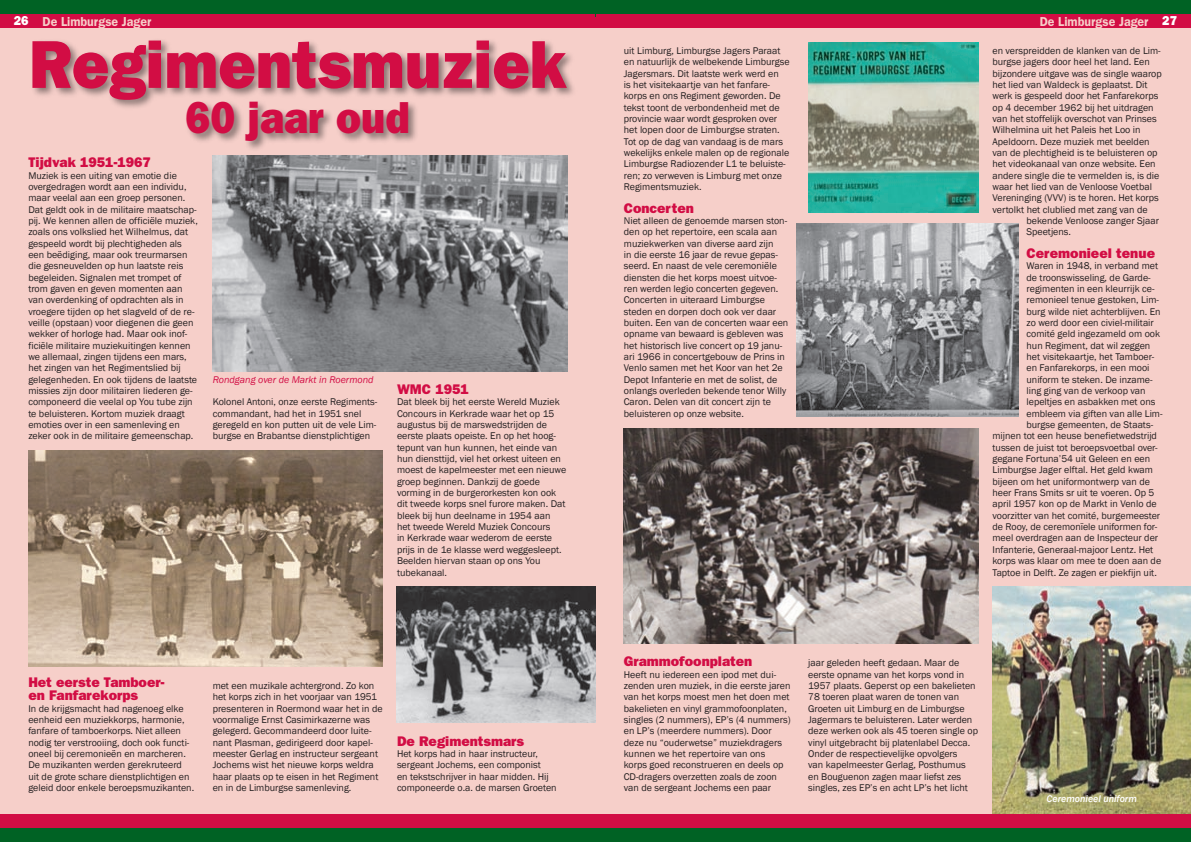
<style>
.page{position:relative;width:1191px;height:842px;background:#fff}
.page>*{position:absolute;margin:0;border:0;box-sizing:border-box;transform-origin:0 0}
.t1{font:800 68px "Franklin Gothic";color:#d20d44;scale:.92 1}
.t2{font:800 45px "Franklin Gothic";color:#d20d44;scale:.92 1}
.t3{font:800 14px/13.3px "Franklin Gothic";color:#d20d44}
.t4{font:600 13px "Franklin Gothic";color:#f6cfc9;scale:.95 1}
.t5{font:10px/11.3px "Franklin Gothic";color:#231f20}
.t6{font:italic 10px "Franklin Gothic";color:#d20d44}
.t7{font:italic 500 10px "Franklin Gothic";color:#fff}
.s1{font-weight:800;color:#fff}
</style>
<div class="page">
<div style="left:0;top:0;width:595px;height:17px;background:#006224"></div>
<div style="left:0;top:14px;width:595px;height:14px;background:#d20d44"></div>
<div style="left:0;top:825px;width:595px;height:17px;background:#006224"></div>
<div style="left:0;top:814px;width:595px;height:14px;background:#d20d44"></div>
<div style="left:595px;top:0;width:596px;height:17px;background:#006224"></div>
<div style="left:596px;top:14px;width:595px;height:14px;background:#d20d44"></div>
<div style="left:595px;top:825px;width:596px;height:17px;background:#006224"></div>
<div style="left:595px;top:814px;width:596px;height:14px;background:#d20d44"></div>
<div style="left:0;top:28px;width:1191px;height:786px;background:#f6cfc9"></div>
<div style="left:29px;top:37px;width:549px;height:116px;background:#231f20;opacity:.5"></div>
<img style="left:28px;top:451px;width:355px;height:215px">
<img style="left:213px;top:156px;width:354px;height:215px">
<img style="left:397px;top:587px;width:198px;height:136px">
<img style="left:624px;top:428px;width:354px;height:215px">
<img style="left:808px;top:43px;width:170px;height:169px">
<img style="left:797px;top:224px;width:221px;height:193px">
<img style="left:992px;top:587px;width:199px;height:227px">
<h3 class="t4" style="left:14px;top:13px;width:146px"><span class="s1">26</span> De Limburgse Jager</h3>
<h3 class="t4" style="left:1039px;top:13px;width:145px">De Limburgse Jager <span class="s1">27</span></h3>
<h1 class="t1" style="left:29px;top:25px;width:585px">Regimentsmuziek</h1>
<h2 class="t2" style="left:185px;top:91px;width:245px">60 jaar oud</h2>
<h3 class="t3" style="left:28px;top:156px;width:61px">Tijdvak 1951</h3>
<h3 class="t3" style="left:114px;top:156px;width:37px">-1967</h3>
<p class="t5" style="left:28px;top:170px;width:171px">Muziek is een uiting van emotie die overgedragen wordt aan een individu, maar veelal aan een groep personen.<br>Dat geldt ook in de militaire maatschap&shy;pij. We kennen allen de officiële muziek, zoals ons volkslied het Wilhelmus, dat gespeeld wordt bij plechtigheden als een beëdiging, maar ook treurmarsen die gesneuvelden op hun laatste reis begeleiden. Signalen met trompet of trom gaven en geven momenten aan van overdenking of opdrachten als in vroegere tijden op het slagveld of de re&shy;veille (opstaan) voor diegenen die geen wekker of horloge had. Maar ook inof&shy;ficiële militaire muziekuitingen kennen we allemaal, zingen tijdens een mars, het zingen van het Regimentslied bij gelegenheden. En ook tijdens de laatste missies zijn door militairen liederen ge&shy;componeerd die veelal op You tube zijn te beluisteren. Kortom muziek draagt emoties over in een samenleving en zeker ook in de militaire gemeenschap.</p>
<p class="t6" style="left:213px;top:373px;width:162px">Rondgang over de Markt in Roermond</p>
<p class="t5" style="left:213px;top:397px;width:166px">Kolonel Antoni, onze eerste Regiments&shy;commandant, had het in 1951 snel geregeld en kon putten uit de vele Lim&shy;burgse en Brabantse dienstplichtigen</p>
<h3 class="t3" style="left:397px;top:382px;width:48px">WMC 1951</h3>
<p class="t5" style="left:397px;top:397px;width:171px">Dat bleek bij het eerste Wereld Muziek Concours in Kerkrade waar het op 15 augustus bij de marswedstrijden de eerste plaats opeiste. En op het hoog&shy;tepunt van hun kunnen, het einde van hun diensttijd, viel het orkest uiteen en moest de kapelmeester met een nieuwe groep beginnen. Dankzij de goede vorming in de burgerorkesten kon ook dit tweede korps snel furore maken. Dat bleek bij hun deelname in 1954 aan het tweede Wereld Muziek Concours<br>in Kerkrade waar wederom de eerste prijs in de 1e klasse werd weggesleept.<br>Beelden hiervan staan op ons You tubekanaal.</p>
<h3 class="t3" style="left:28px;top:675px;width:138px">Het eerste Tamboer&shy;en Fanfarekorps</h3>
<p class="t5" style="left:28px;top:703px;width:167px">In de krijgsmacht had nagenoeg elke eenheid een muziekkorps, harmonie, fanfare of tamboerkorps. Niet alleen nodig ter verstrooiing, doch ook functi&shy;oneel bij ceremonieën en marcheren.<br>De muzikanten werden gerekruteerd uit de grote schare dienstplichtigen en geleid door enkele beroepsmuzikanten.</p>
<p class="t5" style="left:213px;top:680px;width:172px">met een muzikale achtergrond. Zo kon het korps zich in het voorjaar van 1951 presenteren in Roermond waar het in de voormalige Ernst Casimirkazerne was gelegerd. Gecommandeerd door luite&shy;nant Plasman, gedirigeerd door kapel&shy;meester Gerlag en instructeur sergeant Jochems wist het nieuwe korps weldra haar plaats op te eisen in het Regiment en in de Limburgse samenleving.</p>
<h3 class="t3" style="left:397px;top:734px;width:129px">De Regimentsmars</h3>
<p class="t5" style="left:397px;top:748px;width:161px">Het korps had in haar instructeur, sergeant Jochems, een componist<br>en tekstschrijver in haar midden. Hij componeerde o.a. de marsen Groeten</p>
<p class="t5" style="left:624px;top:45px;width:167px">uit Limburg, Limburgse Jagers Paraat en natuurlijk de welbekende Limburgse Jagersmars. Dit laatste werk werd en<br>is het visitekaartje van het fanfare&shy;korps en ons Regiment geworden. De tekst toont de verbondenheid met de provincie waar wordt gesproken over het lopen door de Limburgse straten.<br>Tot op de dag van vandaag is de mars wekelijks enkele malen op de regionale Limburgse Radiozender L1 te beluiste&shy;ren; zo verweven is Limburg met onze Regimentsmuziek.</p>
<h3 class="t3" style="left:624px;top:201px;width:72px">Concerten</h3>
<p class="t5" style="left:624px;top:215px;width:166px">Niet alleen de genoemde marsen ston&shy;den op het repertoire, een scala aan muziekwerken van diverse aard zijn<br>in die eerste 16 jaar de revue gepas&shy;seerd. En naast de vele ceremoniële diensten die het korps moest uitvoe&shy;ren werden legio concerten gegeven.<br>Concerten in uiteraard Limburgse steden en dorpen doch ook ver daar buiten. Een van de concerten waar een opname van bewaard is gebleven was het historisch live concert op 19 janu&shy;ari 1966 in concertgebouw de Prins in Venlo samen met het Koor van het 2e Depot Infanterie en met de solist, de onlangs overleden bekende tenor Willy Caron. Delen van dit concert zijn te beluisteren op onze website.</p>
<p class="t5" style="left:992px;top:45px;width:171px">en verspreidden de klanken van de Lim&shy;burgse jagers door heel het land. Een bijzondere uitgave was de single waarop het lied van Waldeck is geplaatst. Dit werk is gespeeld door het Fanfarekorps op 4 december 1962 bij het uitdragen van het stoffelijk overschot van Prinses Wilhelmina uit het Paleis het Loo in Apeldoorn. Deze muziek met beelden van de plechtigheid is te beluisteren op het videokanaal van onze website. Een andere single die te vermelden is, is die waar het lied van de Venloose Voetbal Vereninging (VVV) is te horen. Het korps vertolkt het clublied met zang van de</p>
<p class="t5" style="left:1026px;top:215px;width:134px">bekende Venloose zanger Sjaar<br>Speetjens.</p>
<h3 class="t3" style="left:1026px;top:246px;width:130px">Ceremonieel tenue</h3>
<p class="t5" style="left:1026px;top:261px;width:133px">Waren in 1948, in verband met</p>
<p class="t5" style="left:1026px;top:272px;width:126px">de troonswisseling, de Garde-</p>
<p class="t5" style="left:1026px;top:283px;width:130px">regimenten in een kleurrijk ce-</p>
<p class="t5" style="left:1026px;top:295px;width:134px">remonieel tenue gestoken, Lim-</p>
<p class="t5" style="left:1026px;top:306px;width:136px">burg wilde niet achterblijven. En</p>
<p class="t5" style="left:1026px;top:317px;width:129px">zo werd door een civiel-militair</p>
<p class="t5" style="left:1026px;top:329px;width:135px">comité geld ingezameld om ook</p>
<p class="t5" style="left:1026px;top:340px;width:125px">hun Regiment, dat wil zeggen</p>
<p class="t5" style="left:1026px;top:351px;width:129px">het visitekaartje, het Tamboer-</p>
<p class="t5" style="left:1026px;top:363px;width:125px">en Fanfarekorps, in een mooi</p>
<p class="t5" style="left:1026px;top:374px;width:128px">uniform te steken. De inzame-</p>
<p class="t5" style="left:1026px;top:385px;width:121px">ling ging van de verkoop van</p>
<p class="t5" style="left:1026px;top:397px;width:130px">lepeltjes en asbakken met ons</p>
<p class="t5" style="left:1026px;top:408px;width:138px">embleem via giften van alle Lim-</p>
<p class="t5" style="left:1026px;top:419px;width:128px">burgse gemeenten, de Staats-</p>
<p class="t5" style="left:992px;top:431px;width:166px">mijnen tot een heuse benefietwedstrijd</p>
<p class="t5" style="left:992px;top:442px;width:167px">tussen de juist tot beroepsvoetbal over-</p>
<p class="t5" style="left:992px;top:453px;width:159px">gegane Fortuna’54 uit Geleen en een</p>
<p class="t5" style="left:992px;top:465px;width:162px">Limburgse Jager elftal. Het geld kwam</p>
<p class="t5" style="left:992px;top:476px;width:159px">bijeen om het uniformontwerp van de</p>
<p class="t5" style="left:992px;top:487px;width:163px">heer Frans Smits sr uit te voeren. Op 5</p>
<p class="t5" style="left:992px;top:499px;width:166px">april 1957 kon op de Markt in Venlo de</p>
<p class="t5" style="left:992px;top:510px;width:169px">voorzitter van het comité, burgemeester</p>
<p class="t5" style="left:992px;top:521px;width:166px">de Rooy, de ceremonïele uniformen for-</p>
<p class="t5" style="left:992px;top:533px;width:167px">meel overdragen aan de Inspecteur der</p>
<p class="t5" style="left:992px;top:544px;width:162px">Infanterie, Generaal-majoor Lentz. Het</p>
<p class="t5" style="left:992px;top:555px;width:170px">korps was klaar om mee te doen aan de</p>
<p class="t5" style="left:992px;top:567px;width:166px">Taptoe in Delft. Ze zagen er piekfijn uit.</p>
<h3 class="t3" style="left:624px;top:654px;width:130px">Grammofoonplaten</h3>
<p class="t5" style="left:624px;top:669px;width:168px">Heeft nu iedereen een ipod met dui&shy;zenden uren muziek, in die eerste jaren van het korps moest men het doen met bakelieten en vinyl grammofoonplaten, singles (2 nummers), EP’s (4 nummers) en LP’s (meerdere nummers). Door deze nu “ouderwetse” muziekdragers kunnen we het repertoire van ons korps goed reconstrueren en deels op CD-dragers overzetten zoals de zoon van de sergeant Jochems een paar</p>
<p class="t5" style="left:808px;top:657px;width:171px">jaar geleden heeft gedaan. Maar de eerste opname van het korps vond in 1957 plaats. Geperst op een bakelieten 78 toeren plaat waren de tonen van Groeten uit Limburg en de Limburgse Jagermars te beluisteren. Later werden deze werken ook als 45 toeren single op vinyl uitgebracht bij platenlabel Decca.<br>Onder de respectievelijke opvolgers<br>van kapelmeester Gerlag, Posthumus en Bouguenon zagen maar liefst zes singles, zes EP’s en acht LP’s het licht</p>
<p class="t7" style="left:1046px;top:793px;width:92px">Ceremonieel uniform</p>
</div>
